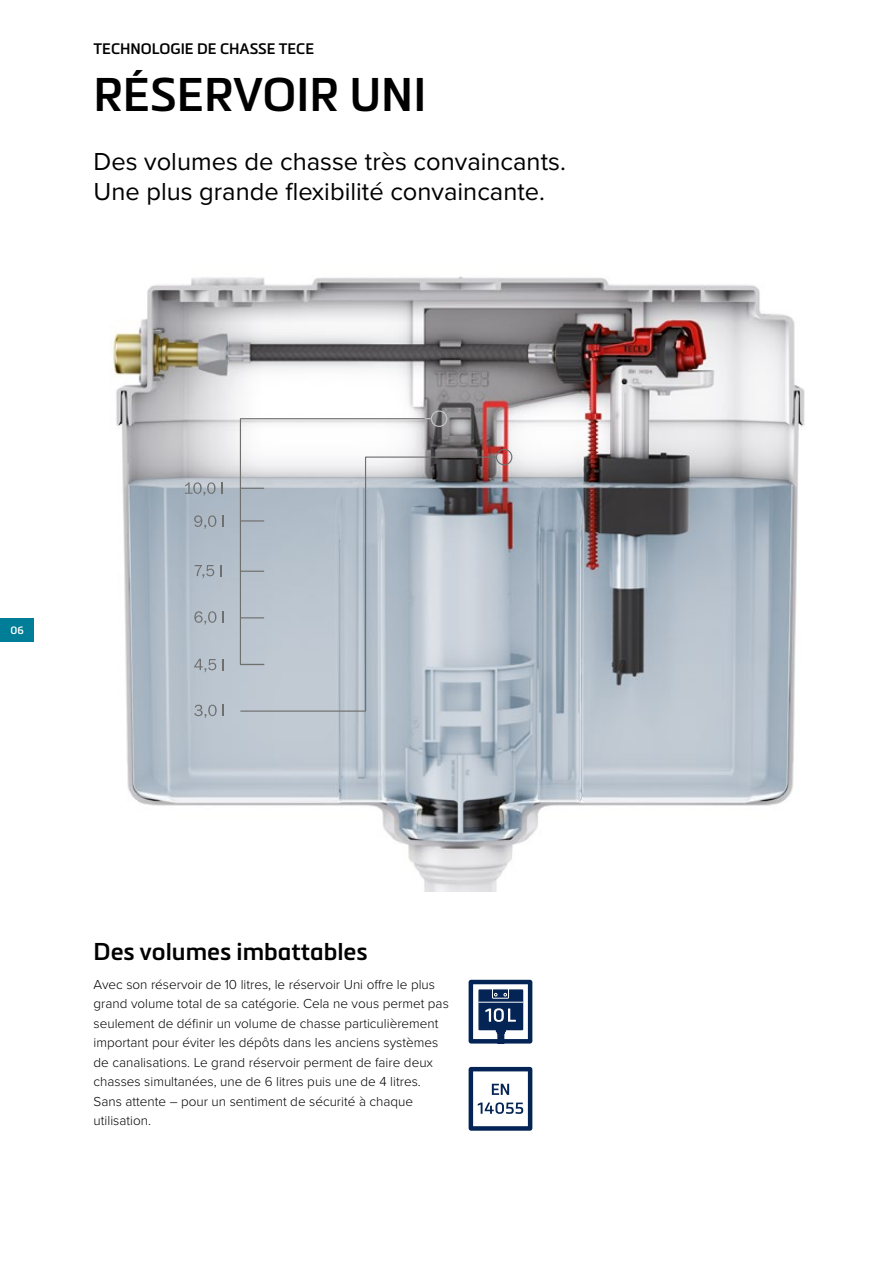
<style>
.page{position:relative;width:893px;height:1263px;background:#fff}
.page>*{position:absolute;margin:0;border:0;box-sizing:border-box;transform-origin:0 0}
.t1{font:600 46.5px "Metronic Pro";color:#000}
.t2{font:25.5px/30px "Proxima Nova";color:#000}
.t3{font:600 24px "Metronic Pro";color:#000}
.t4{font:600 15px "Metronic Pro";color:#000}
.t5{font:300 13.5px/19.5px "Proxima Nova";color:#000}
.t6{font:600 10.5px "Metronic Pro";color:#fff}
</style>
<div class="page">
<img style="left:112px;top:276px;width:693px;height:615px">
<div style="left:431px;top:410px;width:16px;height:17px;border:1px solid #c5c6c6;border-radius:50%"></div>
<div style="left:496px;top:449px;width:16px;height:16px;border:1px solid #6f6f6e;border-radius:50%"></div>
<svg style="left:239px;top:418px;width:194px;height:38px"></svg>
<svg style="left:239px;top:456px;width:259px;height:256px;background:#b5bec7"></svg>
<svg style="left:185px;top:482px;width:31px;height:14px"></svg>
<svg style="left:194px;top:515px;width:22px;height:14px"></svg>
<svg style="left:222px;top:516px;width:2px;height:11px"></svg>
<svg style="left:195px;top:565px;width:19px;height:13px"></svg>
<svg style="left:194px;top:611px;width:22px;height:14px"></svg>
<svg style="left:223px;top:611px;width:1px;height:12px"></svg>
<svg style="left:194px;top:659px;width:22px;height:13px"></svg>
<svg style="left:194px;top:705px;width:23px;height:13px"></svg>
<svg style="left:240px;top:664px;width:24px;height:1px"></svg>
<svg style="left:469px;top:980px;width:63px;height:63px"></svg>
<hr style="left:478px;top:1002px;width:45px;height:1px;background:#fff">
<svg style="left:469px;top:1067px;width:63px;height:64px"></svg>
<div style="left:0;top:618px;width:34px;height:24px;background:#007d97"></div>
<p class="t4" style="left:94px;top:39px;width:222px">TECHNOLOGIE DE CHASSE TECE</p>
<h1 class="t1" style="left:94px;top:66px;width:334px">RÉSERVOIR UNI</h1>
<h2 class="t2" style="left:94px;top:145px;width:474px">Des volumes de chasse très convaincants.<br>Une plus grande flexibilité convaincante.</h2>
<p class="t6" style="left:11px;top:624px;width:15px">06</p>
<h3 class="t3" style="left:94px;top:936px;width:276px">Des volumes imbattables</h3>
<p class="t5" style="left:94px;top:974px;width:357px">Avec son réservoir de 10 litres, le réservoir Uni offre le plus grand volume total de sa catégorie. Cela ne vous permet pas seulement de définir un volume de chasse particulièrement important pour éviter les dépôts dans les anciens systèmes de canalisations. Le grand réservoir perment de faire deux chasses simultanées, une de 6 litres puis une de 4 litres.<br>Sans attente – pour un sentiment de sécurité à chaque utilisation.</p>
</div>
